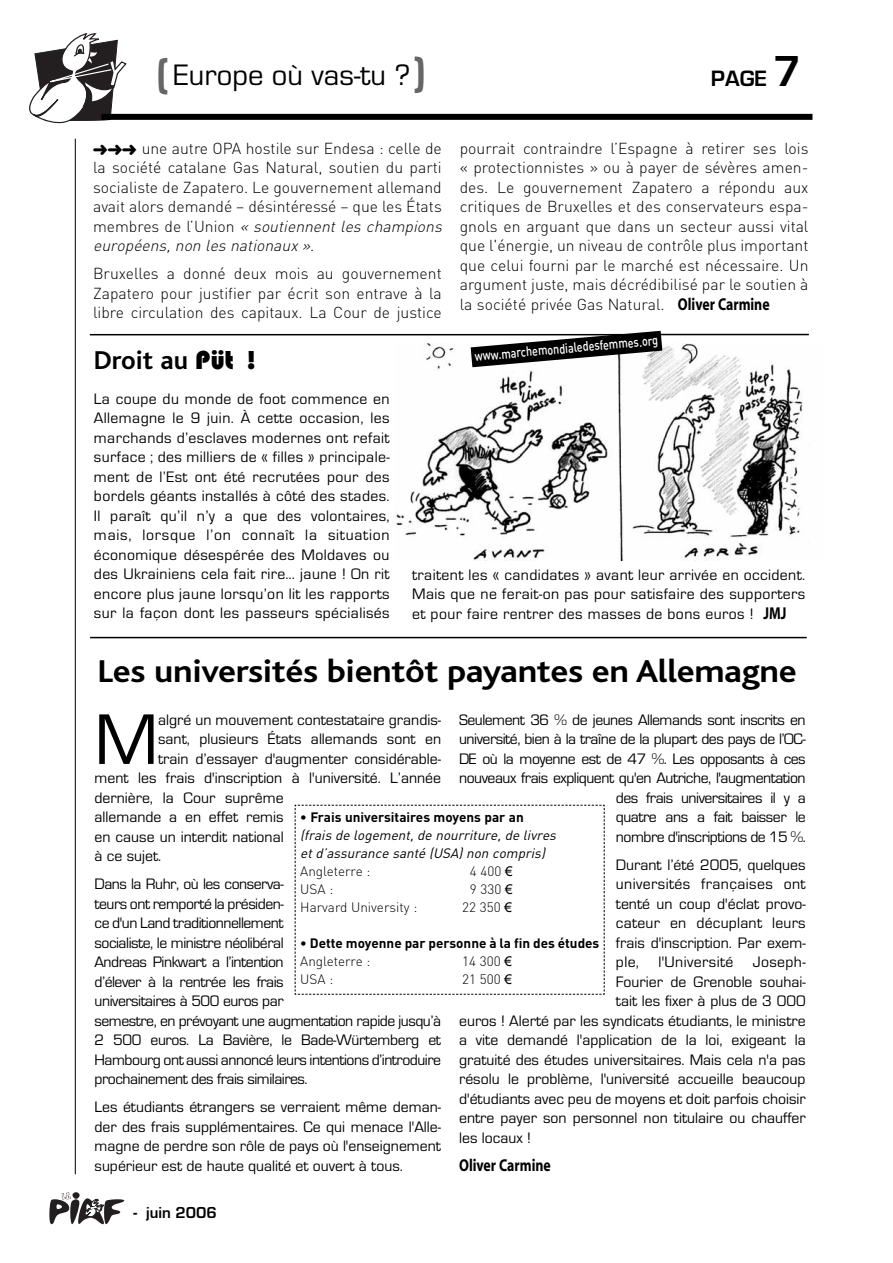
<style>
.page{position:relative;width:893px;height:1263px;background:#fff}
.page>*{position:absolute;margin:0;border:0;box-sizing:border-box;transform-origin:0 0}
.t1{font:74.25px "Eurostile";color:#000}
.t2{font:700 42px "Eurostile";color:#666}
.t3{font:700 33px "Bliss";letter-spacing:-.01em;color:#000;scale:1.1 1}
.t4{font:30.75px "Eurostile";color:#000}
.t5{font:700 27px "Bliss";color:#000}
.t6{font:700 23.1px "Eurostile";color:#000}
.t7{font:700 17.25px "Myriad";color:#000;scale:.8 1}
.t8{font:700 16.5px "Eurostile";color:#000}
.t9{font:15.75px/19.5px "Eurostile";color:#000;text-align:justify}
.t10{font:300 15.75px/19.5px "DIN";color:#000;text-align:justify}
.t11{font:15.75px/19.5px "Eurostile";letter-spacing:-.03em;color:#000}
.t12{font:15.75px "Eurostile";letter-spacing:.025em;color:#000}
.t13{font:300 13.5px "DIN";color:#000}
.t14{font:italic 13.5px/18px "DIN";color:#000}
.t15{font:700 13.5px "DIN";color:#000}
.t16{font:500 13.5px "DIN";color:#fff;scale:.8 1}
.s1{font-weight:700;font-size:42px;color:#666}
.s2{color:#fff}
.s3{font-size:45px}
.s4{font-style:italic}
.s5{font-family:"Bauhaus 93";font-weight:400}
.s6{font-family:"Myriad";font-weight:700;font-size:17.25px}
.s7{font-family:"Arial MS";font-weight:400}
</style>
<div class="page">
<hr style="left:75px;top:139px;width:1px;height:1035px;background:#000">
<svg style="left:29px;top:33px;width:98px;height:90px"></svg>
<div style="left:101px;top:114px;width:711px;height:6px;background:#000"></div>
<svg style="left:49px;top:1192px;width:75px;height:32px"></svg>
<hr style="left:90px;top:637px;width:717px;height:1px;background:#000">
<svg style="left:294px;top:804px;width:311px;height:191px"></svg>
<img style="left:396px;top:343px;width:407px;height:217px">
<hr style="left:90px;top:334px;width:549px;height:1px;background:#000">
<hr style="left:658px;top:334px;width:151px;height:1px;background:#000">
<svg style="left:471px;top:331px;width:191px;height:36px"></svg>
<h3 class="t4" style="left:157px;top:65px;width:255px"><span class="s1">(</span> Europe où vas-tu ?</h3>
<h3 class="t6" style="left:670px;top:70px;width:133px"><span class="s2">❖</span> PAGE <span class="s3">7</span></h3>
<h2 class="t2" style="left:426px;top:93px;width:15px;rotate:-180deg">(</h2>
<p class="t10" style="left:93px;top:140px;width:353px;text-align:left">➜➜➜ une autre OPA hostile sur Endesa : celle de la société catalane Gas Natural, soutien du parti socialiste de Zapatero. Le gouvernement allemand avait alors demandé – désintéressé – que les États m e m b re s d e l’ U n i o n <span class="s4">« soutiennent les champions européens, non les nationaux »</span>.</p>
<p class="t10" style="left:93px;top:266px;width:350px">Bruxelles a donné deux mois au gouvernement Zapatero pour justifier par écrit son entrave à la libre circulation des capitaux. La Cour de justice</p>
<h3 class="t5" style="left:94px;top:351px;width:165px">Droit au <span class="s5">Püt !</span></h3>
<p class="t10" style="left:460px;top:140px;width:350px">pourrait contraindre l’Espagne à retirer ses lois « protectionnistes » ou à payer de sévères amen&shy;des. Le gouvernement Zapatero a répondu aux critiques de Bruxelles et des conservateurs espa&shy;gnols en arguant que dans un secteur aussi vital que l'énergie, un niveau de contrôle plus important que celui fourni par le marché est nécessaire. Un argument juste, mais décrédibilisé par le soutien à la société privée Gas Natural. <span class="s6">Oliver Carmine</span></p>
<p class="t16" style="left:474px;top:351px;width:231px;rotate:-5deg">www.marchemondialedesfemmes.org</p>
<p class="t9" style="left:94px;top:390px;width:297px">La coupe du monde de foot commence en Allemagne le 9 juin. À cette occasion, les marchands d’esclaves modernes ont refait surface ; des milliers de « filles » principale&shy;ment de l’Est ont été recrutées pour des bordels géants installés à côté des stades.<br>Il paraît qu’il n’y a que des volontaires, mais, lorsque l’on connaît la situation économique désespérée des Moldaves ou des Ukrainiens cela fait rire… jaune ! On rit encore plus jaune lorsqu’on lit les rapports sur la façon dont les passeurs spécialisés</p>
<p class="t9" style="left:412px;top:566px;width:395px">traitent les « candidates » avant leur arrivée en occident.<br>Mais que ne ferait-on pas pour satisfaire des supporters et pour faire rentrer des masses de bons euros ! <span class="s6">JMJ</span></p>
<h3 class="t3" style="left:98px;top:659px;width:637px">Les universités bientôt payantes en Allemagne</h3>
<p class="t11" style="left:459px;top:711px;width:348px;text-align:right">Seulement 36 % de jeunes Allemands sont inscrits en université, bien à la traîne de la plupart des pays de l’OC-DE où la moyenne est de 47 %. Les opposants à ces nouveaux frais expliquent qu'en Autriche, l'augmentation des frais universitaires il y a<br>quatre ans a fait baisser le<br>nombre d'inscriptions de 15 %.</p>
<p class="t9" style="left:616px;top:856px;width:191px">Durant l’été 2005, quelques</p>
<p class="t12" style="left:616px;top:879px;width:191px">universités françaises ont</p>
<p class="t9" style="left:616px;top:895px;width:191px">tenté un coup d'éclat provo-</p>
<p class="t9" style="left:616px;top:915px;width:191px">cateur en décuplant leurs</p>
<p class="t9" style="left:616px;top:934px;width:191px">frais d'inscription. Par exem-</p>
<p class="t12" style="left:616px;top:957px;width:191px">ple, l'Université Joseph-</p>
<p class="t9" style="left:616px;top:973px;width:191px">Fourier de Grenoble souhai-</p>
<p class="t9" style="left:616px;top:993px;width:191px">tait les fixer à plus de 3 000</p>
<p class="t9" style="left:459px;top:1012px;width:348px">euros ! Alerté par les syndicats étudiants, le ministre</p>
<p class="t9" style="left:459px;top:1032px;width:348px">a vite demandé l'application de la loi, exigeant la</p>
<p class="t9" style="left:459px;top:1051px;width:348px">gratuité des études universitaires. Mais cela n'a pas</p>
<p class="t9" style="left:459px;top:1071px;width:348px">résolu le problème, l'université accueille beaucoup</p>
<p class="t9" style="left:459px;top:1090px;width:348px">d'étudiants avec peu de moyens et doit parfois choisir</p>
<p class="t9" style="left:459px;top:1110px;width:348px">entre payer son personnel non titulaire ou chauffer</p>
<p class="t9" style="left:459px;top:1129px;width:73px">les locaux !</p>
<p class="t7" style="left:459px;top:1159px;width:116px">Oliver Carmine</p>
<h1 class="t1" style="left:95px;top:715px;width:65px">M</h1>
<p class="t9" style="left:158px;top:711px;width:285px">algré un mouvement contestataire grandis-</p>
<p class="t9" style="left:158px;top:731px;width:285px">sant, plusieurs États allemands sont en</p>
<p class="t9" style="left:158px;top:750px;width:284px">train d’essayer d'augmenter considérable-</p>
<p class="t9" style="left:95px;top:770px;width:348px">ment les frais d'inscription à l'université. L’année</p>
<p class="t9" style="left:95px;top:789px;width:191px">dernière, la Cour suprême</p>
<p class="t9" style="left:95px;top:809px;width:191px">allemande a en effet remis</p>
<p class="t9" style="left:95px;top:828px;width:191px">en cause un interdit national</p>
<p class="t9" style="left:95px;top:848px;width:68px">à ce sujet.</p>
<p class="t11" style="left:95px;top:876px;width:348px">Dans la Ruhr, où les conserva-<br>teurs ont remporté la présiden-<br>ce d'un Land traditionnellement<br>socialiste, le ministre néolibéral<br>Andreas Pinkwart a l’intention<br>d’élever à la rentrée les frais<br>universitaires à 500 euros par<br>semestre, en prévoyant une augmentation rapide jusqu’à 2 500 euros. La Bavière, le Bade-Würtemberg et Hambourg ont aussi annoncé leurs intentions d’introduire prochainement des frais similaires.</p>
<p class="t9" style="left:95px;top:1099px;width:348px">Les étudiants étrangers se verraient même deman&shy;der des frais supplémentaires. Ce qui menace l'Alle&shy;magne de perdre son rôle de pays où l'enseignement supérieur est de haute qualité et ouvert à tous.</p>
<p class="t15" style="left:300px;top:813px;width:225px">• Frais universitaires moyens par an</p>
<p class="t14" style="left:300px;top:828px;width:260px">(frais de logement, de nourriture, de livres et d’assurance santé (USA) non compris)</p>
<p class="t13" style="left:300px;top:867px;width:72px">Angleterre :</p>
<p class="t13" style="left:470px;top:867px;width:44px">4 400 <span class="s7">€</span></p>
<p class="t13" style="left:300px;top:885px;width:35px">USA :</p>
<p class="t13" style="left:470px;top:885px;width:44px">9 330 <span class="s7">€</span></p>
<p class="t13" style="left:300px;top:903px;width:119px">Harvard University :</p>
<p class="t13" style="left:462px;top:903px;width:51px">22 350 <span class="s7">€</span></p>
<p class="t15" style="left:300px;top:939px;width:301px">• Dette moyenne par personne à la fin des études</p>
<p class="t13" style="left:300px;top:957px;width:72px">Angleterre :</p>
<p class="t13" style="left:462px;top:957px;width:51px">14 300 <span class="s7">€</span></p>
<p class="t13" style="left:300px;top:975px;width:35px">USA :</p>
<p class="t13" style="left:462px;top:975px;width:51px">21 500 <span class="s7">€</span></p>
<p class="t8" style="left:133px;top:1207px;width:85px">- juin 2006</p>
</div>
